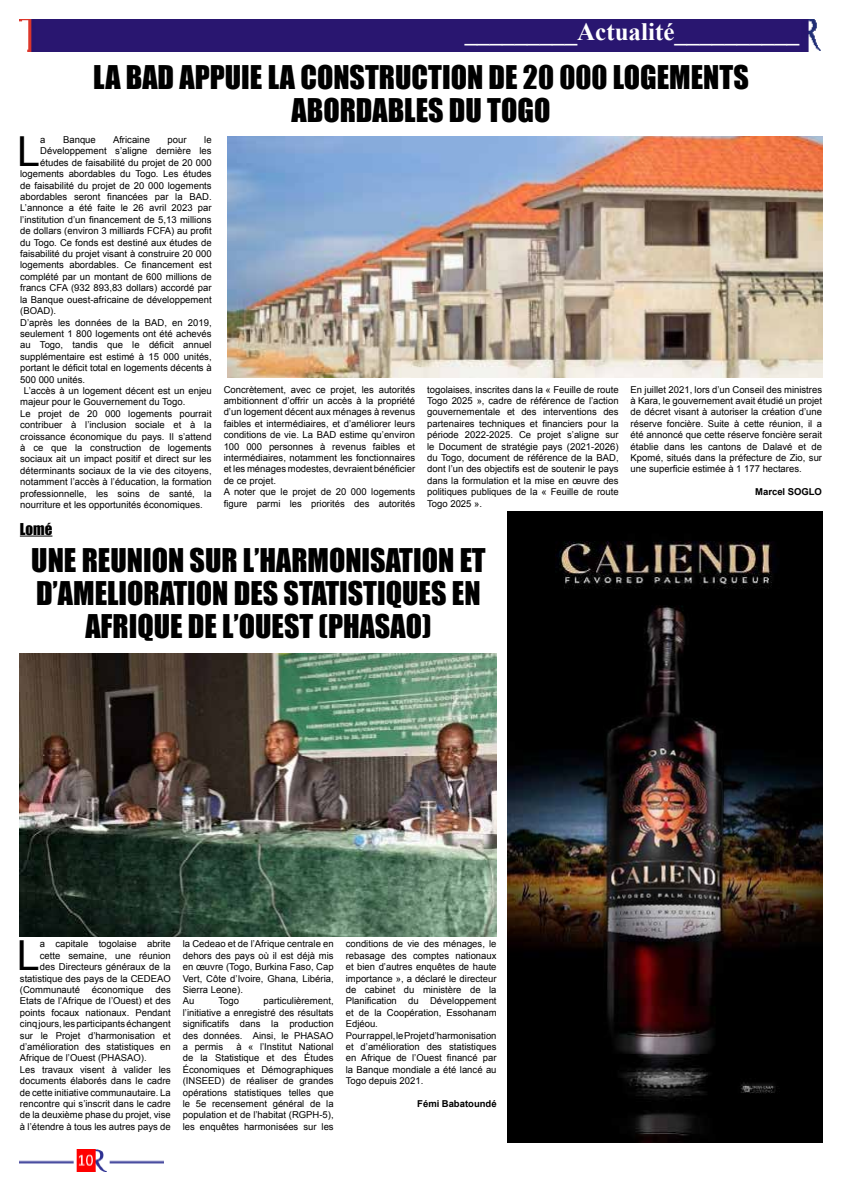
<style>
.page{position:relative;width:842px;height:1191px;background:#fff}
.page>*{position:absolute;margin:0;border:0;box-sizing:border-box;transform-origin:0 0}
.t1{font:41.4px "Arial";color:#000}
.t2{font:30px/33px "Impact";color:#000;text-align:center}
.t3{font:700 25px "Times New Roman";color:#fff}
.t4{font:15px "Impact";color:#000}
.t5{font:9.5px/11.4px "Arial";color:#000;text-align:justify}
.t6{font:700 9.5px "Arial";color:#000}
</style>
<div class="page">
<div style="left:20px;top:20px;width:801px;height:31px;background:#291670"></div>
<img style="left:20px;top:1149px;width:144px;height:22px">
<img style="left:507px;top:511px;width:315px;height:631px">
<img style="left:228px;top:136px;width:594px;height:241px">
<hr style="left:20px;top:536px;width:32px;height:1px;background:#000">
<img style="left:20px;top:653px;width:477px;height:283px">
<h3 class="t3" style="left:465px;top:15px;width:336px">_________Actualité__________</h3>
<h2 class="t2" style="left:93px;top:60px;width:657px">LA BAD APPUIE LA CONSTRUCTION DE 20 000 LOGEMENTS<br>ABORDABLES DU TOGO</h2>
<h1 class="t1" style="left:17px;top:124px;width:24px">L</h1>
<p class="t5" style="left:40px;top:134px;width:7px">a</p>
<p class="t5" style="left:63px;top:134px;width:34px">Banque</p>
<p class="t5" style="left:113px;top:134px;width:38px">Africaine</p>
<p class="t5" style="left:168px;top:134px;width:21px">pour</p>
<p class="t5" style="left:204px;top:134px;width:9px">le</p>
<p class="t5" style="left:40px;top:145px;width:173px">Développement s’aligne dernière les</p>
<p class="t5" style="left:40px;top:157px;width:173px">études de faisabilité du projet de 20 000</p>
<p class="t5" style="left:20px;top:168px;width:193px">logements abordables du Togo. Les études</p>
<p class="t5" style="left:20px;top:180px;width:193px">de faisabilité du projet de 20 000 logements</p>
<p class="t5" style="left:20px;top:191px;width:193px">abordables seront financées par la BAD.</p>
<p class="t5" style="left:20px;top:202px;width:193px">L’annonce a été faite le 26 avril 2023 par</p>
<p class="t5" style="left:20px;top:214px;width:193px">l’institution d’un financement de 5,13 millions</p>
<p class="t5" style="left:20px;top:225px;width:193px">de dollars (environ 3 milliards FCFA) au profit</p>
<p class="t5" style="left:20px;top:237px;width:193px">du Togo. Ce fonds est destiné aux études de</p>
<p class="t5" style="left:20px;top:248px;width:193px">faisabilité du projet visant à construire 20 000</p>
<p class="t5" style="left:20px;top:259px;width:193px">logements abordables. Ce financement est</p>
<p class="t5" style="left:20px;top:271px;width:193px">complété par un montant de 600 millions de</p>
<p class="t5" style="left:20px;top:282px;width:193px">francs CFA (932 893,83 dollars) accordé par</p>
<p class="t5" style="left:20px;top:294px;width:193px">la Banque ouest-africaine de développement</p>
<p class="t5" style="left:20px;top:305px;width:37px">(BOAD).</p>
<p class="t5" style="left:20px;top:316px;width:193px">D’après les données de la BAD, en 2019,</p>
<p class="t5" style="left:20px;top:328px;width:193px">seulement 1 800 logements ont été achevés</p>
<p class="t5" style="left:20px;top:339px;width:193px">au Togo, tandis que le déficit annuel</p>
<p class="t5" style="left:20px;top:351px;width:193px">supplémentaire est estimé à 15 000 unités,</p>
<p class="t5" style="left:20px;top:362px;width:193px">portant le déficit total en logements décents à</p>
<p class="t5" style="left:20px;top:373px;width:66px">500 000 unités.</p>
<p class="t5" style="left:24px;top:385px;width:189px">L’accès à un logement décent est un enjeu</p>
<p class="t5" style="left:20px;top:396px;width:167px">majeur pour le Gouvernement du Togo.</p>
<p class="t5" style="left:20px;top:408px;width:193px">Le projet de 20 000 logements pourrait</p>
<p class="t5" style="left:20px;top:419px;width:193px">contribuer à l’inclusion sociale et à la</p>
<p class="t5" style="left:20px;top:430px;width:193px">croissance économique du pays. Il s’attend</p>
<p class="t5" style="left:20px;top:442px;width:193px">à ce que la construction de logements</p>
<p class="t5" style="left:20px;top:453px;width:193px">sociaux ait un impact positif et direct sur les</p>
<p class="t5" style="left:20px;top:465px;width:193px">déterminants sociaux de la vie des citoyens,</p>
<p class="t5" style="left:20px;top:476px;width:193px">notamment l’accès à l’éducation, la formation</p>
<p class="t5" style="left:20px;top:487px;width:193px">professionnelle, les soins de santé, la</p>
<p class="t5" style="left:20px;top:499px;width:184px">nourriture et les opportunités économiques.</p>
<p class="t5" style="left:224px;top:383px;width:193px;text-align:left">Concrètement, avec ce projet, les autorités ambitionnent d’offrir un accès à la propriété d’un logement décent aux ménages à revenus faibles et intermédiaires, et d’améliorer leurs conditions de vie. La BAD estime qu’environ 100 000 personnes à revenus faibles et intermédiaires, notamment les fonctionnaires et les ménages modestes, devraient bénéficier de ce projet.<br>A noter que le projet de 20 000 logements figure parmi les priorités des autorités</p>
<p class="t5" style="left:427px;top:383px;width:193px">togolaises, inscrites dans la « Feuille de route Togo 2025 », cadre de référence de l’action gouvernementale et des interventions des partenaires techniques et financiers pour la période 2022-2025. Ce projet s’aligne sur le Document de stratégie pays (2021-2026) du Togo, document de référence de la BAD, dont l’un des objectifs est de soutenir le pays dans la formulation et la mise en œuvre des politiques publiques de la « Feuille de route Togo 2025 ».</p>
<p class="t5" style="left:631px;top:383px;width:193px">En juillet 2021, lors d’un Conseil des ministres à Kara, le gouvernement avait étudié un projet de décret visant à autoriser la création d’une réserve foncière. Suite à cette réunion, il a été annoncé que cette réserve foncière serait établie dans les cantons de Dalavé et de Kpomé, situés dans la préfecture de Zio, sur une superficie estimée à 1 177 hectares.</p>
<p class="t6" style="left:755px;top:485px;width:68px">Marcel SOGLO</p>
<h3 class="t4" style="left:20px;top:517px;width:34px">Lomé</h3>
<h2 class="t2" style="left:31px;top:543px;width:456px">UNE REUNION SUR L’HARMONISATION ET<br>D’AMELIORATION DES STATISTIQUES EN<br>AFRIQUE DE L’OUEST (PHASAO)</h2>
<h1 class="t1" style="left:17px;top:928px;width:24px">L</h1>
<p class="t5" style="left:40px;top:938px;width:132px">a capitale togolaise abrite</p>
<p class="t5" style="left:40px;top:950px;width:132px">cette semaine, une réunion</p>
<p class="t5" style="left:40px;top:961px;width:132px">des Directeurs généraux de la</p>
<p class="t5" style="left:20px;top:972px;width:152px">statistique des pays de la CEDEAO</p>
<p class="t5" style="left:20px;top:984px;width:152px">(Communauté économique des</p>
<p class="t5" style="left:20px;top:995px;width:152px">Etats de l’Afrique de l’Ouest) et des</p>
<p class="t5" style="left:20px;top:1007px;width:152px">points focaux nationaux. Pendant</p>
<p class="t5" style="left:20px;top:1018px;width:152px">cinq jours, les participants échangent</p>
<p class="t5" style="left:20px;top:1029px;width:152px">sur le Projet d’harmonisation et</p>
<p class="t5" style="left:20px;top:1041px;width:152px">d’amélioration des statistiques en</p>
<p class="t5" style="left:20px;top:1052px;width:128px">Afrique de l’Ouest (PHASAO).</p>
<p class="t5" style="left:20px;top:1064px;width:152px">Les travaux visent à valider les</p>
<p class="t5" style="left:20px;top:1075px;width:152px">documents élaborés dans le cadre</p>
<p class="t5" style="left:20px;top:1086px;width:152px">de cette initiative communautaire. La</p>
<p class="t5" style="left:20px;top:1098px;width:152px">rencontre qui s’inscrit dans le cadre</p>
<p class="t5" style="left:20px;top:1109px;width:152px">de la deuxième phase du projet, vise</p>
<p class="t5" style="left:20px;top:1121px;width:152px">à l’étendre à tous les autres pays de</p>
<p class="t5" style="left:183px;top:938px;width:152px;text-align:left">la Cedeao et de l’Afrique centrale en dehors des pays où il est déjà mis en œuvre (Togo, Burkina Faso, Cap<br>Vert, Côte d’Ivoire, Ghana, Libéria,<br>Sierra Leone).<br>Au</p>
<p class="t5" style="left:183px;top:995px;width:152px;text-indent:81px">particulièrement, l’initiative a enregistré des résultats significatifs dans la production des données. Ainsi, le PHASAO a permis</p>
<p class="t5" style="left:219px;top:995px;width:22px">Togo</p>
<p class="t5" style="left:183px;top:1041px;width:152px;text-indent:54px">à « l’Institut National de la Statistique et des Études Économiques et Démographiques (INSEED) de réaliser de grandes opérations statistiques telles que le 5e recensement général de la population et de l’habitat (RGPH-5), les enquêtes harmonisées sur les</p>
<p class="t5" style="left:346px;top:938px;width:152px;text-align:left">conditions de vie des ménages, le rebasage des comptes nationaux et bien d’autres enquêtes de haute importance », a déclaré le directeur de cabinet du ministère de la<br>Planification du Développement et de la Coopération, Essohanam<br>Edjéou.<br>Pour rappel, le Projet d’harmonisation et d’amélioration des statistiques en Afrique de l’Ouest financé par la Banque mondiale a été lancé au<br>Togo depuis 2021.</p>
<p class="t6" style="left:417px;top:1097px;width:81px">Fémi Babatoundé</p>
</div>
